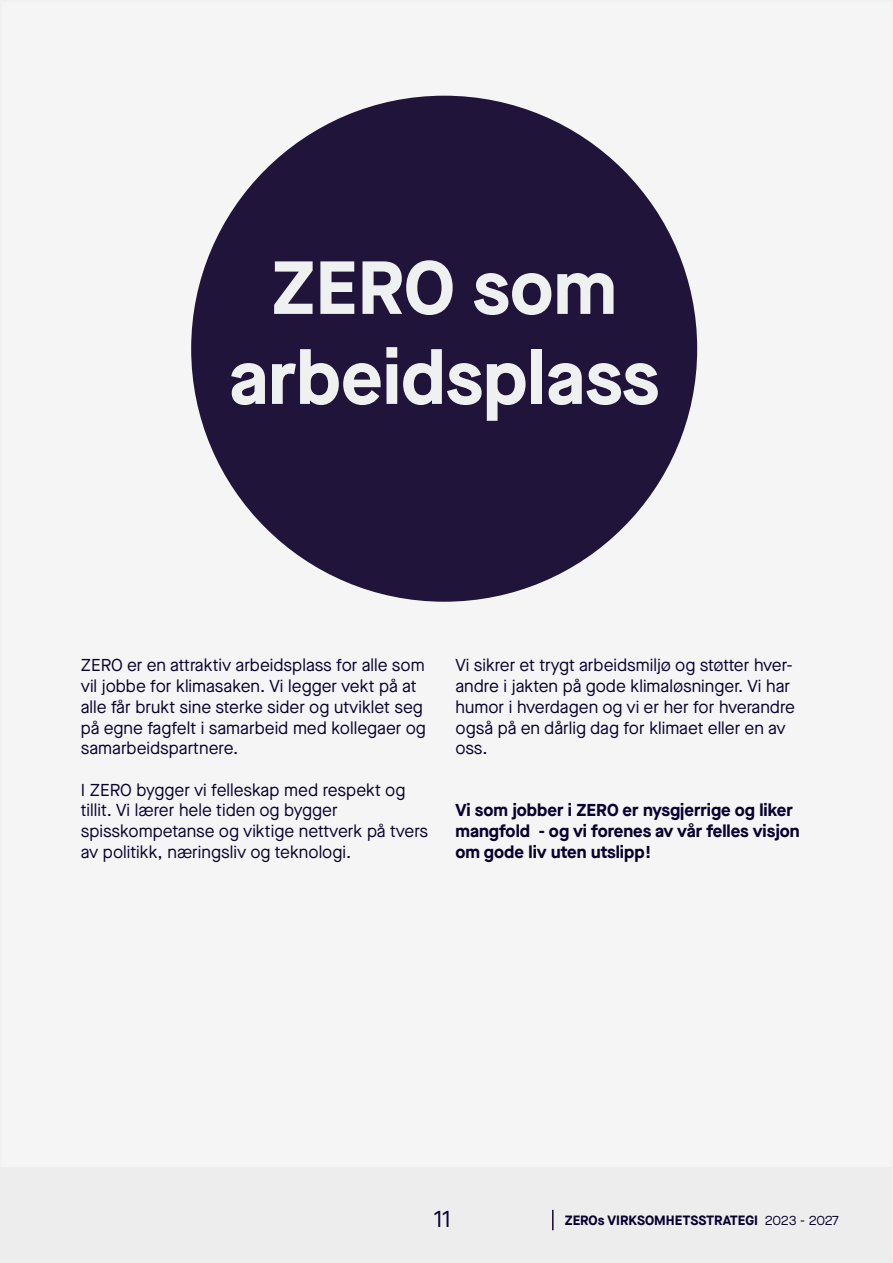
<style>
.page{position:relative;width:893px;height:1263px;background:#fff}
.page>*{position:absolute;margin:0;border:0;box-sizing:border-box;transform-origin:0 0}
.t1{font:700 75px/90px "Maison Neue";color:#eff0f0;text-align:center}
.t2{font:24px "Maison Neue";color:#09012f}
.t3{font:17.25px/20.7px "Maison Neue";color:#09012f}
.t4{font:700 17.25px/20.7px "Maison Neue";color:#09012f}
.t5{font:700 13.5px "Maison Neue";color:#09012f}
.s1{font-weight:400}
</style>
<div class="page">
<div style="left:1px;top:1px;width:891px;height:1261px;background:#f5f5f5"></div>
<div style="left:1px;top:1167px;width:891px;height:95px;background:#ededed"></div>
<hr style="left:552px;top:1210px;width:2px;height:20px;background:#160832">
<div style="left:191px;top:96px;width:506px;height:506px;background:#21143b;border-radius:50%"></div>
<p class="t1" style="left:229px;top:240px;width:432px">ZERO som arbeidsplass</p>
<p class="t3" style="left:81px;top:655px;width:347px">ZERO er en attraktiv arbeidsplass for alle som vil jobbe for klimasaken. Vi legger vekt på at alle får brukt sine sterke sider og utviklet seg på egne fagfelt i samarbeid med kollegaer og samarbeidspartnere.</p>
<p class="t3" style="left:81px;top:779px;width:349px">I ZERO bygger vi felleskap med respekt og tillit. Vi lærer hele tiden og bygger spisskompetanse og viktige nettverk på tvers av politikk, næringsliv og teknologi.</p>
<p class="t3" style="left:455px;top:655px;width:341px">Vi sikrer et trygt arbeidsmiljø og støtter hver&shy;andre i jakten på gode klimaløsninger. Vi har humor i hverdagen og vi er her for hverandre også på en dårlig dag for klimaet eller en av oss.</p>
<p class="t4" style="left:455px;top:799px;width:346px">Vi som jobber i ZERO er nysgjerrige og liker mangfold - og vi forenes av vår felles visjon om gode liv uten utslipp!</p>
<p class="t2" style="left:434px;top:1203px;width:19px">11</p>
<p class="t5" style="left:565px;top:1210px;width:276px">ZEROs VIRKSOMHETSSTRATEGI <span class="s1">2023 - 2027</span></p>
</div>
